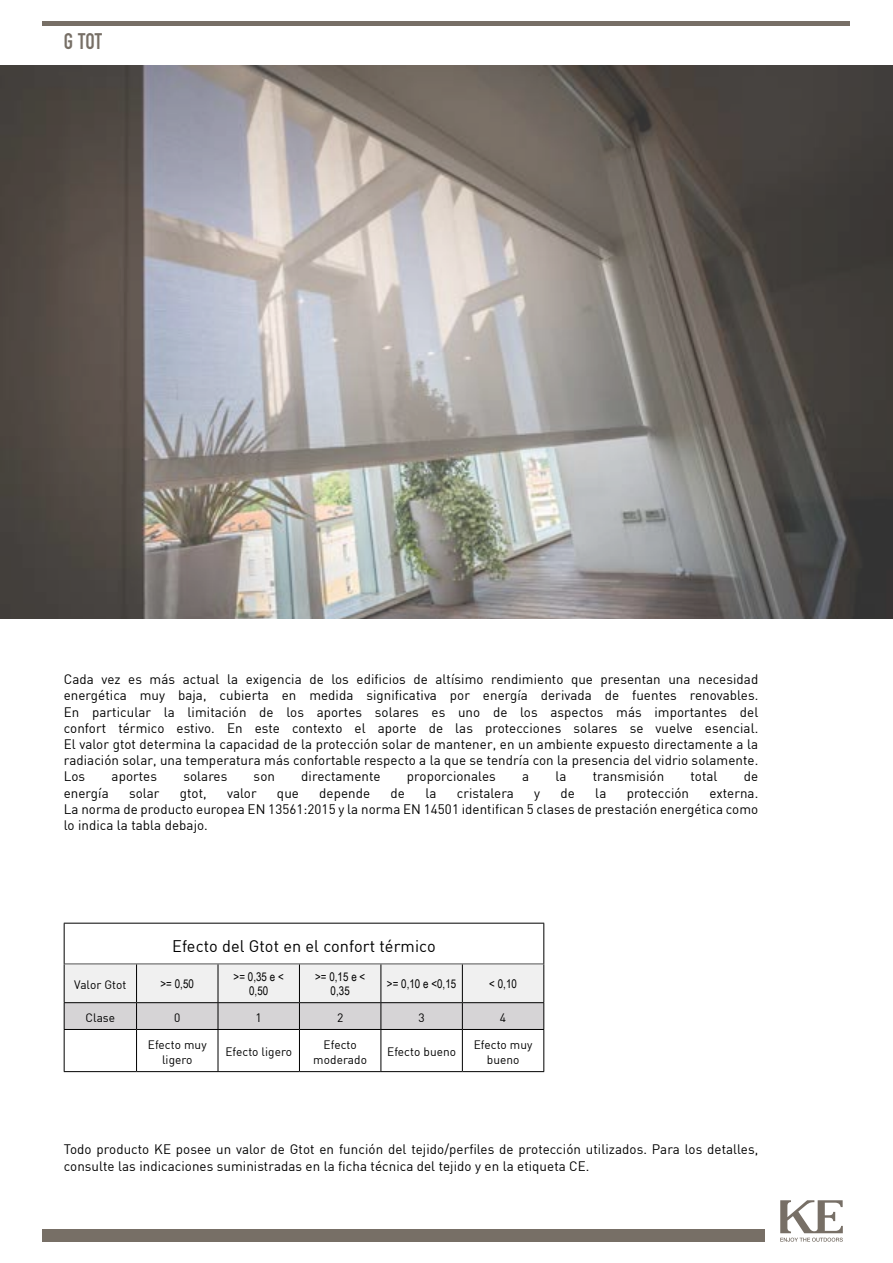
<style>
.page{position:relative;width:893px;height:1263px;background:#fff}
.page>*{position:absolute;margin:0;border:0;box-sizing:border-box;transform-origin:0 0}
.t1{font:22.2px "DIN Engschrift Std";color:#776f66}
.t2{font:16.5px "DIN";letter-spacing:.005em;color:#000}
.t3{font:13.5px/16.2px "DIN";letter-spacing:.005em;color:#000;text-align:justify}
.t4{font:12px/14.4px "DIN";letter-spacing:.005em;color:#000;text-align:center}
.t5{font:12px/14.4px "Arial Narrow";letter-spacing:.005em;color:#000;text-align:center}
</style>
<div class="page">
<div style="left:43px;top:1229px;width:722px;height:13px;background:#776f66"></div>
<svg style="left:780px;top:1200px;width:63px;height:42px"></svg>
<img style="left:0;top:66px;width:893px;height:553px">
<div style="left:43px;top:21px;width:807px;height:5px;background:#776f66"></div>
<hr style="left:64px;top:923px;width:480px;height:1px;background:#000">
<hr style="left:64px;top:923px;width:1px;height:41px;background:#000">
<hr style="left:543px;top:923px;width:1px;height:41px;background:#000">
<svg style="left:64px;top:964px;width:480px;height:65px"></svg>
<hr style="left:64px;top:1029px;width:73px;height:1px;background:#000">
<hr style="left:64px;top:1030px;width:1px;height:41px;background:#000">
<hr style="left:137px;top:1029px;width:81px;height:1px;background:#000">
<hr style="left:136px;top:1030px;width:1px;height:41px;background:#000">
<hr style="left:218px;top:1029px;width:81px;height:1px;background:#000">
<hr style="left:218px;top:1030px;width:1px;height:41px;background:#000">
<hr style="left:299px;top:1029px;width:82px;height:1px;background:#000">
<hr style="left:299px;top:1030px;width:1px;height:41px;background:#000">
<hr style="left:381px;top:1029px;width:81px;height:1px;background:#000">
<hr style="left:381px;top:1030px;width:1px;height:41px;background:#000">
<hr style="left:462px;top:1029px;width:82px;height:1px;background:#000">
<hr style="left:462px;top:1030px;width:1px;height:41px;background:#000">
<hr style="left:543px;top:1030px;width:1px;height:41px;background:#000">
<hr style="left:64px;top:1071px;width:73px;height:1px;background:#000">
<hr style="left:137px;top:1071px;width:81px;height:1px;background:#000">
<hr style="left:218px;top:1071px;width:81px;height:1px;background:#000">
<hr style="left:299px;top:1071px;width:82px;height:1px;background:#000">
<hr style="left:381px;top:1071px;width:81px;height:1px;background:#000">
<hr style="left:462px;top:1071px;width:82px;height:1px;background:#000">
<h1 class="t1" style="left:64px;top:28px;width:40px">G TOT</h1>
<p class="t3" style="left:64px;top:671px;width:696px">Cada vez es más actual la exigencia de los edificios de altísimo rendimiento que presentan una necesidad energética muy baja, cubierta en medida significativa por energía derivada de fuentes renovables.<br>En particular la limitación de los aportes solares es uno de los aspectos más importantes del confort térmico estivo. En este contexto el aporte de las protecciones solares se vuelve esencial.<br>El valor gtot determina la capacidad de la protección solar de mantener, en un ambiente expuesto directamente a la radiación solar, una temperatura más confortable respecto a la que se tendría con la presencia del vidrio solamente.<br>Los</p>
<p class="t3" style="left:112px;top:768px;width:47px">aportes</p>
<p class="t3" style="left:183px;top:768px;width:45px">solares</p>
<p class="t3" style="left:254px;top:768px;width:23px">son</p>
<p class="t3" style="left:301px;top:768px;width:81px">directamente</p>
<p class="t3" style="left:407px;top:768px;width:90px">proporcionales</p>
<p class="t3" style="left:522px;top:768px;width:9px">a</p>
<p class="t3" style="left:555px;top:768px;width:13px">la</p>
<p class="t3" style="left:593px;top:768px;width:73px">transmisión</p>
<p class="t3" style="left:691px;top:768px;width:29px">total</p>
<p class="t3" style="left:744px;top:768px;width:16px">de</p>
<p class="t3" style="left:64px;top:784px;width:46px">energía</p>
<p class="t3" style="left:129px;top:784px;width:32px">solar</p>
<p class="t3" style="left:180px;top:784px;width:28px">gtot,</p>
<p class="t3" style="left:227px;top:784px;width:31px">valor</p>
<p class="t3" style="left:277px;top:784px;width:24px">que</p>
<p class="t3" style="left:319px;top:784px;width:53px">depende</p>
<p class="t3" style="left:391px;top:784px;width:16px">de</p>
<p class="t3" style="left:425px;top:784px;width:13px">la</p>
<p class="t3" style="left:457px;top:784px;width:59px">cristalera</p>
<p class="t3" style="left:534px;top:784px;width:7px">y</p>
<p class="t3" style="left:561px;top:784px;width:16px">de</p>
<p class="t3" style="left:595px;top:784px;width:13px">la</p>
<p class="t3" style="left:627px;top:784px;width:64px">protección</p>
<p class="t3" style="left:64px;top:784px;width:696px;text-indent:646px">externa.<br>La norma de producto europea EN 13561:2015 y la norma EN 14501 identifican 5 clases de prestación energética como lo indica la tabla debajo.</p>
<p class="t2" style="left:172px;top:935px;width:265px">Efecto del Gtot en el confort térmico</p>
<p class="t4" style="left:74px;top:978px;width:54px">Valor Gtot</p>
<p class="t5" style="left:161px;top:976px;width:35px">&gt;= 0,50</p>
<p class="t5" style="left:234px;top:969px;width:52px">&gt;= 0,35 e &lt;<br>0,50</p>
<p class="t5" style="left:315px;top:969px;width:52px">&gt;= 0,15 e &lt;<br>0,35</p>
<p class="t5" style="left:387px;top:976px;width:71px">&gt;= 0,10 e &lt;0,15</p>
<p class="t5" style="left:489px;top:976px;width:29px">&lt; 0,10</p>
<p class="t4" style="left:85px;top:1010px;width:31px">Clase</p>
<p class="t4" style="left:174px;top:1010px;width:8px">0</p>
<p class="t4" style="left:256px;top:1010px;width:8px">1</p>
<p class="t4" style="left:337px;top:1010px;width:8px">2</p>
<p class="t4" style="left:418px;top:1010px;width:8px">3</p>
<p class="t4" style="left:500px;top:1010px;width:8px">4</p>
<p class="t4" style="left:148px;top:1037px;width:60px">Efecto muy ligero</p>
<p class="t4" style="left:225px;top:1045px;width:68px">Efecto ligero</p>
<p class="t4" style="left:313px;top:1037px;width:55px">Efecto moderado</p>
<p class="t4" style="left:387px;top:1045px;width:70px">Efecto bueno</p>
<p class="t4" style="left:474px;top:1037px;width:60px">Efecto muy bueno</p>
<p class="t3" style="left:64px;top:1141px;width:696px">Todo producto KE posee un valor de Gtot en función del tejido/perfiles de protección utilizados. Para los detalles, consulte las indicaciones suministradas en la ficha técnica del tejido y en la etiqueta CE.</p>
</div>
